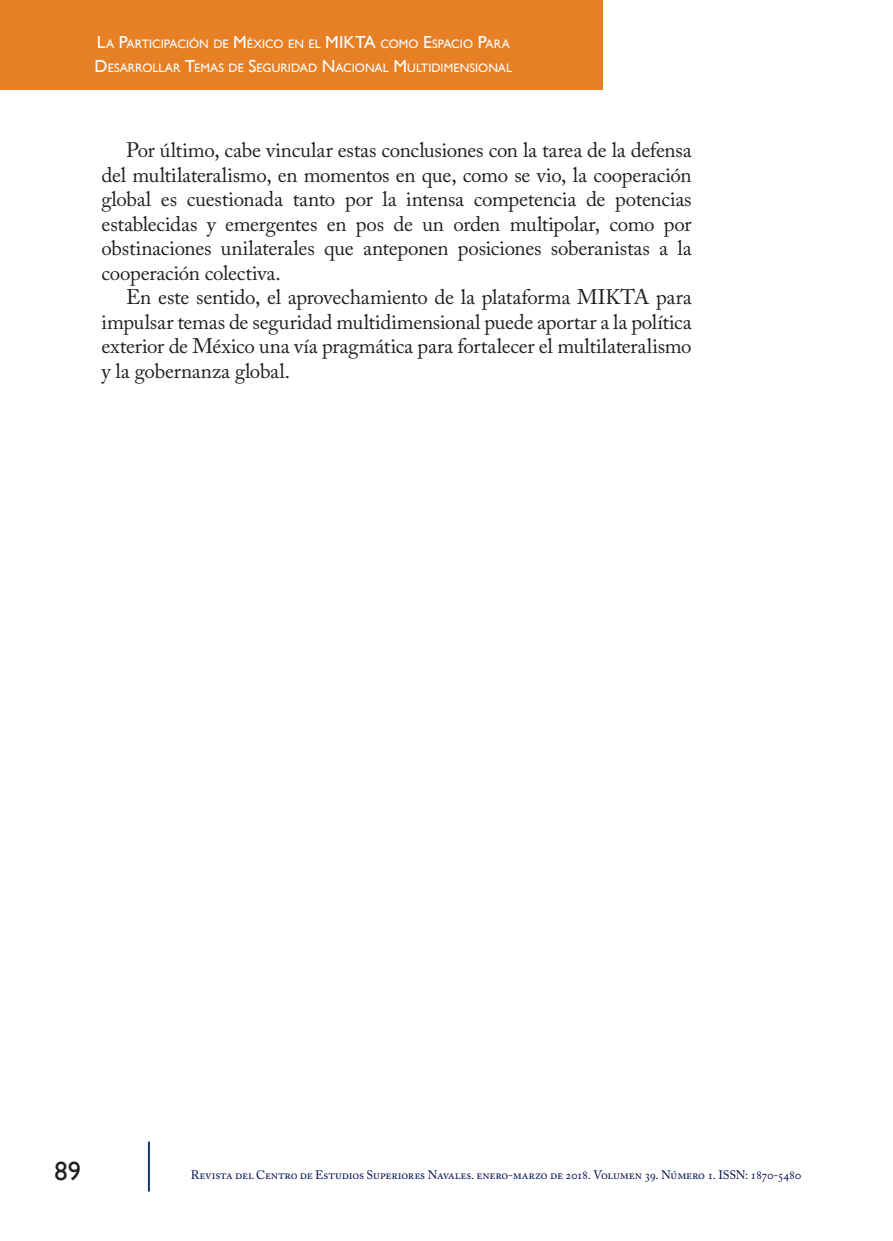
<style>
.page{position:relative;width:893px;height:1241px;background:#fff}
.page>*{position:absolute;margin:0;border:0;box-sizing:border-box;transform-origin:0 0}
.t1{font:26.25px "Gill Sans";color:#231f20}
._05_Normal{font:21px/24.5px "Adobe Caslon Pro";letter-spacing:-.015em;color:#231f20;text-align:justify}
.t2{font:12.25px/24.5px "Gill Sans";color:#fff}
.t3{font:12.25px "Adobe Caslon Pro";letter-spacing:-.015em;color:#030e4f}
.s1{font-size:17.5px}
</style>
<div class="page">
<hr style="left:148px;top:1141px;width:2px;height:50px;background:#183463">
<div style="left:0;top:0;width:603px;height:89px;background:#e77f25"></div>
<p class="t2" style="left:95px;top:31px;width:418px"><span class="s1">L</span>A <span class="s1">P</span>ARTICIPACIÓN DE <span class="s1">M</span>ÉXICO EN EL <span class="s1">MI KTA</span> COMO <span class="s1">E</span>SPACIO <span class="s1">P</span>ARA<br><span class="s1">D</span> ESARROLLAR <span class="s1">T</span>EMAS DE <span class="s1">S</span>EGURIDAD <span class="s1">N</span>ACIONAL <span class="s1">M</span>ULTIDIMENSIONAL</p>
<p class="_05_Normal" style="left:102px;top:138px;width:592px;text-indent:25px">Por último, cabe vincular estas conclusiones con la tarea de la defensa del multilateralismo, en momentos en que, como se vio, la cooperación global es cuestionada tanto por la intensa competencia de potencias establecidas y emergentes en pos de un orden multipolar, como por obstinaciones unilaterales que anteponen posiciones soberanistas a la cooperación colectiva.</p>
<p class="_05_Normal" style="left:102px;top:285px;width:592px;text-indent:25px">En este sentido, el aprovechamiento de la plataforma MIKTA para impulsar temas de seguridad multidimensional puede aportar a la política exterior de México una vía pragmática para fortalecer el multilateralismo y la gobernanza global.</p>
<p class="t1" style="left:55px;top:1155px;width:28px">89<sup>89</sup></p>
<p class="t3" style="left:191px;top:1167px;width:612px">Revista del Centro de Estudios Superiores Navales. enero-marzo de 2018. Volumen 39. Número 1. ISSN: 1870-5480</p>
</div>
